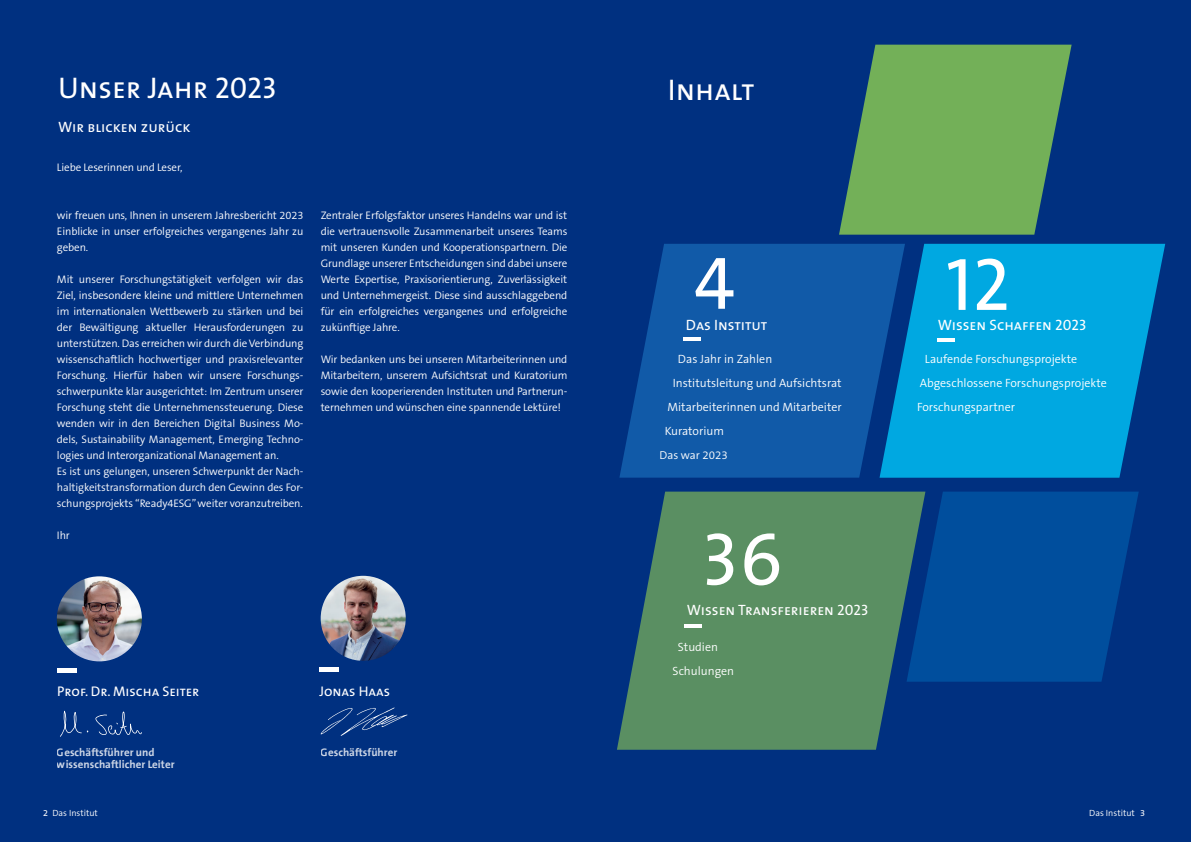
<style>
.page{position:relative;width:1191px;height:842px;background:#fff}
.page>*{position:absolute;margin:0;border:0;box-sizing:border-box;transform-origin:0 0}
.Cover_Headline_I_Kap{font:75px "The Sans Caps";color:#fff}
.Subheadlines{font:40px "The Sans Caps";color:#fff}
.Cover_Subhead_I_Head{font:30px "The Sans Caps";color:#fff}
.Subheadlines-2{font:15px "The Sans Caps";color:#fff}
.Subheadlines-3{font:14px "The Sans Caps";color:#fff}
.Fließtext{font:300 12px "The Sans B4";color:#fff}
.Fließtext-2{font:300 11.5px "The Sans B4";color:#fff}
.Fließtext-3{font:300 11px/16px "The Sans B4";letter-spacing:-.01em;color:#fff;text-align:justify}
.t1{font:700 11px/12px "RB The Sans";color:#fff}
.Fließtext-4{font:300 9px "The Sans B4";color:#fff}
.t2{font:9px "The Sans B5 Plain";color:#fff}
.s1{font-size:60px}
</style>
<div class="page">
<div style="left:0;top:0;width:612px;height:842px;background:#003080"></div>
<hr style="left:57px;top:668px;width:20px;height:4px;background:#fff">
<hr style="left:319px;top:668px;width:20px;height:4px;background:#fff">
<img style="left:57px;top:576px;width:85px;height:85px;border-radius:43px">
<img style="left:321px;top:576px;width:85px;height:85px;border-radius:43px">
<svg style="left:60px;top:711px;width:28px;height:26px"></svg>
<svg style="left:95px;top:711px;width:47px;height:24px"></svg>
<svg style="left:320px;top:707px;width:87px;height:29px"></svg>
<div style="left:598px;top:0;width:593px;height:842px;background:#003080"></div>
<svg style="left:839px;top:45px;width:232px;height:190px;fill:#73b058"></svg>
<svg style="left:619px;top:244px;width:260px;height:234px;background:#0f55a3"></svg>
<svg style="left:925px;top:492px;width:213px;height:190px;background:#004a99"></svg>
<svg style="left:617px;top:492px;width:308px;height:258px;background:#4c8066"></svg>
<svg style="left:879px;top:244px;width:286px;height:234px;background:#0095d2"></svg>
<hr style="left:684px;top:338px;width:17px;height:3px;background:#fff">
<hr style="left:684px;top:625px;width:17px;height:3px;background:#fff">
<hr style="left:937px;top:338px;width:17px;height:3px;background:#fff">
<p class="Cover_Subhead_I_Head" style="left:58px;top:63px;width:221px">Unser Jahr 2023</p>
<p class="Cover_Subhead_I_Head" style="left:668px;top:65px;width:88px">Inhalt</p>
<p class="Subheadlines-2" style="left:58px;top:114px;width:134px">Wir blicken zurück</p>
<p class="Fließtext-3" style="left:57px;top:160px;width:127px">Liebe Leserinnen und Leser,</p>
<p class="Fließtext-3" style="left:57px;top:208px;width:248px">wir freuen uns, Ihnen in unserem Jahresbericht 2023<br>Einblicke in unser erfolgreiches vergangenes Jahr zu geben.</p>
<p class="Fließtext-3" style="left:57px;top:272px;width:248px">Mit unserer Forschungstätigkeit verfolgen wir das Ziel, insbesondere kleine und mittlere Unternehmen im internationalen Wettbewerb zu stärken und bei der Bewältigung aktueller Herausforderungen zu unterstützen. Das erreichen wir durch die Verbindung wissenschaftlich hochwertiger und praxisrelevanter Forschung. Hierfür haben wir unsere Forschungs&shy;schwerpunkte klar ausgerichtet: Im Zentrum unserer Forschung steht die Unternehmenssteuerung. Diese wenden wir in den Bereichen Digital Business Mo&shy;dels, Sustainability Management, Emerging Techno&shy;logies und Interorganizational Management an.</p>
<p class="Fließtext-3" style="left:57px;top:464px;width:248px">Es ist uns gelungen, unseren Schwerpunkt der Nach&shy;haltigkeitstransformation durch den Gewinn des For&shy;schungsprojekts “Ready4ESG” weiter voranzutreiben.</p>
<p class="Fließtext-3" style="left:57px;top:528px;width:14px">Ihr</p>
<p class="Fließtext-3" style="left:321px;top:208px;width:248px">Zentraler Erfolgsfaktor unseres Handelns war und ist die vertrauensvolle Zusammenarbeit unseres Teams mit unseren Kunden und Kooperationspartnern. Die Grundlage unserer Entscheidungen sind dabei unsere Werte Expertise, Praxisorientierung, Zuverlässigkeit und Unternehmergeist. Diese sind ausschlaggebend für ein erfolgreiches vergangenes und erfolgreiche zukünftige Jahre.</p>
<p class="Fließtext-3" style="left:321px;top:352px;width:248px">Wir bedanken uns bei unseren Mitarbeiterinnen und Mitarbeitern, unserem Aufsichtsrat und Kuratorium sowie den kooperierenden Instituten und Partnerun&shy;ternehmen und wünschen eine spannende Lektüre!</p>
<p class="Cover_Headline_I_Kap" style="left:694px;top:221px;width:42px">4</p>
<p class="Subheadlines-2" style="left:686px;top:312px;width:83px">Das Institut</p>
<p class="Fließtext" style="left:678px;top:352px;width:96px">Das Jahr in Zahlen</p>
<p class="Fließtext" style="left:672px;top:376px;width:170px">Institutsleitung und Aufsichtsrat</p>
<p class="Fließtext" style="left:667px;top:400px;width:176px">Mitarbeiterinnen und Mitarbeiter</p>
<p class="Fließtext" style="left:665px;top:424px;width:61px">Kuratorium</p>
<p class="Fließtext-2" style="left:659px;top:449px;width:70px">Das war 2023</p>
<p class="Subheadlines" style="left:712px;top:506px;width:100px">S.<span class="s1">30</span></p>
<p class="Cover_Headline_I_Kap" style="left:702px;top:497px;width:82px">36</p>
<p class="Cover_Headline_I_Kap" style="left:946px;top:222px;width:65px">12</p>
<p class="Subheadlines-2" style="left:937px;top:313px;width:150px">Wissen Schaffen 2023</p>
<p class="Fließtext" style="left:925px;top:352px;width:154px">Laufende Forschungsprojekte</p>
<p class="Fließtext" style="left:919px;top:376px;width:189px">Abgeschlossene Forschungsprojekte</p>
<p class="Fließtext" style="left:917px;top:400px;width:99px">Forschungspartner</p>
<p class="Subheadlines-2" style="left:687px;top:597px;width:183px">Wissen Transferieren 2023</p>
<p class="Subheadlines-2" style="left:704px;top:603px;width:115px">Wissen schaffen</p>
<p class="Fließtext" style="left:678px;top:640px;width:42px">Studien</p>
<p class="Fließtext" style="left:672px;top:664px;width:63px">Schulungen</p>
<p class="Subheadlines-3" style="left:57px;top:680px;width:144px">Prof. Dr. Mischa Seiter</p>
<p class="Subheadlines-3" style="left:319px;top:680px;width:72px">Jonas Haas</p>
<p class="t1" style="left:57px;top:746px;width:119px">Geschäftsführer und wissenschaftlicher Leiter</p>
<p class="t1" style="left:321px;top:746px;width:78px">Geschäftsführer</p>
<p class="Fließtext-4" style="left:52px;top:808px;width:47px">Das Institut</p>
<p class="t2" style="left:43px;top:808px;width:6px">2</p>
<p class="Fließtext-4" style="left:1089px;top:808px;width:47px">Das Institut</p>
<p class="t2" style="left:1140px;top:808px;width:6px">3</p>
</div>
